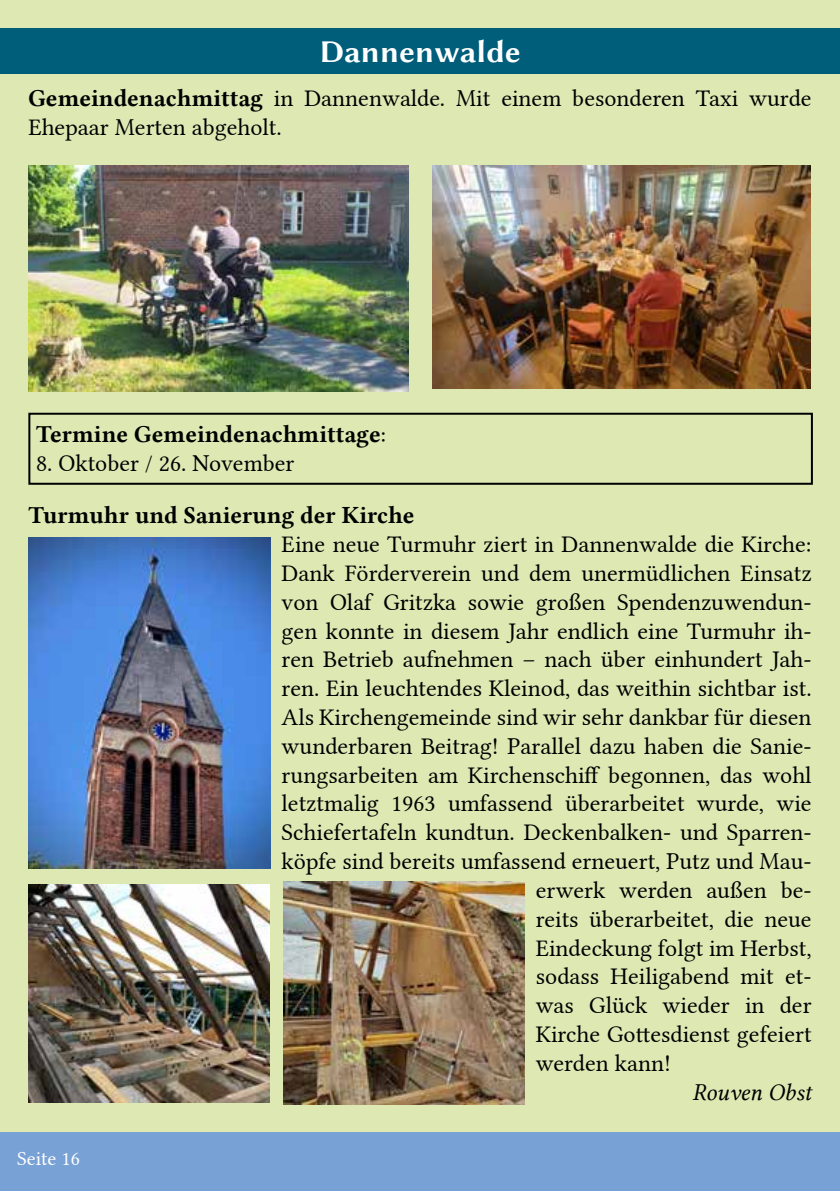
<style>
.page{position:relative;width:840px;height:1191px;background:#fff}
.page>*{position:absolute;margin:0;border:0;box-sizing:border-box;transform-origin:0 0}
.t1{font:32px "Linux Biolinum GB";color:#fff}
.t2{font:24px/28.8px "Lin Libertine";color:#000}
.t3{font:24px "Lin Libertine B";color:#000}
.t4{font:24px "Lin Libertine I";color:#000}
.t5{font:20px "Lin Libertine";color:#fff}
.s1{font-family:"Lin Libertine B"}
.s2{font-family:"Lin Libertine"}
</style>
<div class="page">
<div style="left:0;top:1131px;width:839px;height:60px;background:#78a1d5"></div>
<div style="left:0;top:0;width:839px;height:1131px;background:#dde8b3"></div>
<svg style="left:839px;top:28px;width:1px;height:46px"></svg>
<div style="left:0;top:29px;width:839px;height:45px;background:#005e7b"></div>
<img style="left:28px;top:165px;width:380px;height:227px">
<img style="left:432px;top:166px;width:378px;height:222px">
<img style="left:28px;top:537px;width:242px;height:331px">
<img style="left:28px;top:884px;width:241px;height:218px">
<img style="left:283px;top:882px;width:241px;height:222px">
<div style="left:28px;top:413px;width:784px;height:72px;border:2px solid #000"></div>
<h1 class="t1" style="left:319px;top:29px;width:203px">Dannenwalde</h1>
<p class="t2" style="left:28px;top:81px;width:784px"><span class="s1">Gemeindenachmittag</span> in Dannenwalde. Mit einem besonderen Taxi wurde<br>Ehepaar Merten abgeholt.</p>
<p class="t3" style="left:36px;top:417px;width:351px">Termine Gemeindenachmittage<span class="s2">:</span></p>
<p class="t2" style="left:36px;top:446px;width:260px">8. Oktober / 26. November</p>
<p class="t3" style="left:28px;top:499px;width:387px">Turmuhr und Sanierung der Kirche</p>
<p class="t2" style="left:281px;top:527px;width:531px">Eine neue Turmuhr ziert in Dannenwalde die Kirche:</p>
<p class="t2" style="left:281px;top:556px;width:531px">Dank Förderverein und dem unermüdlichen Einsatz</p>
<p class="t2" style="left:281px;top:585px;width:531px">von Olaf Gritzka sowie großen Spendenzuwendun-</p>
<p class="t2" style="left:281px;top:614px;width:531px">gen konnte in diesem Jahr endlich eine Turmuhr ih-</p>
<p class="t2" style="left:281px;top:642px;width:531px">ren Betrieb aufnehmen – nach über einhundert Jah-</p>
<p class="t2" style="left:281px;top:671px;width:531px">ren. Ein leuchtendes Kleinod, das weithin sichtbar ist.</p>
<p class="t2" style="left:281px;top:700px;width:531px">Als Kirchengemeinde sind wir sehr dankbar für diesen</p>
<p class="t2" style="left:281px;top:729px;width:531px">wunderbaren Beitrag! Parallel dazu haben die Sanie-</p>
<p class="t2" style="left:281px;top:758px;width:531px">rungsarbeiten am Kirchenschiff begonnen, das wohl</p>
<p class="t2" style="left:281px;top:786px;width:531px">letztmalig 1963 umfassend überarbeitet wurde, wie</p>
<p class="t2" style="left:281px;top:815px;width:531px">Schiefertafeln kundtun. Deckenbalken- und Sparren-</p>
<p class="t2" style="left:281px;top:844px;width:531px">köpfe sind bereits umfassend erneuert, Putz und Mau-</p>
<p class="t2" style="left:535px;top:873px;width:277px">erwerk werden außen be-</p>
<p class="t2" style="left:535px;top:902px;width:277px">reits überarbeitet, die neue</p>
<p class="t2" style="left:535px;top:930px;width:277px">Eindeckung folgt im Herbst,</p>
<p class="t2" style="left:535px;top:959px;width:277px">sodass Heiligabend mit et-</p>
<p class="t2" style="left:535px;top:988px;width:277px">was Glück wieder in der</p>
<p class="t2" style="left:535px;top:1017px;width:277px">Kirche Gottesdienst gefeiert</p>
<p class="t2" style="left:535px;top:1046px;width:137px">werden kann!</p>
<p class="t4" style="left:692px;top:1078px;width:121px">Rouven Obst</p>
<p class="t5" style="left:17px;top:1142px;width:64px">Seite 16</p>
</div>
